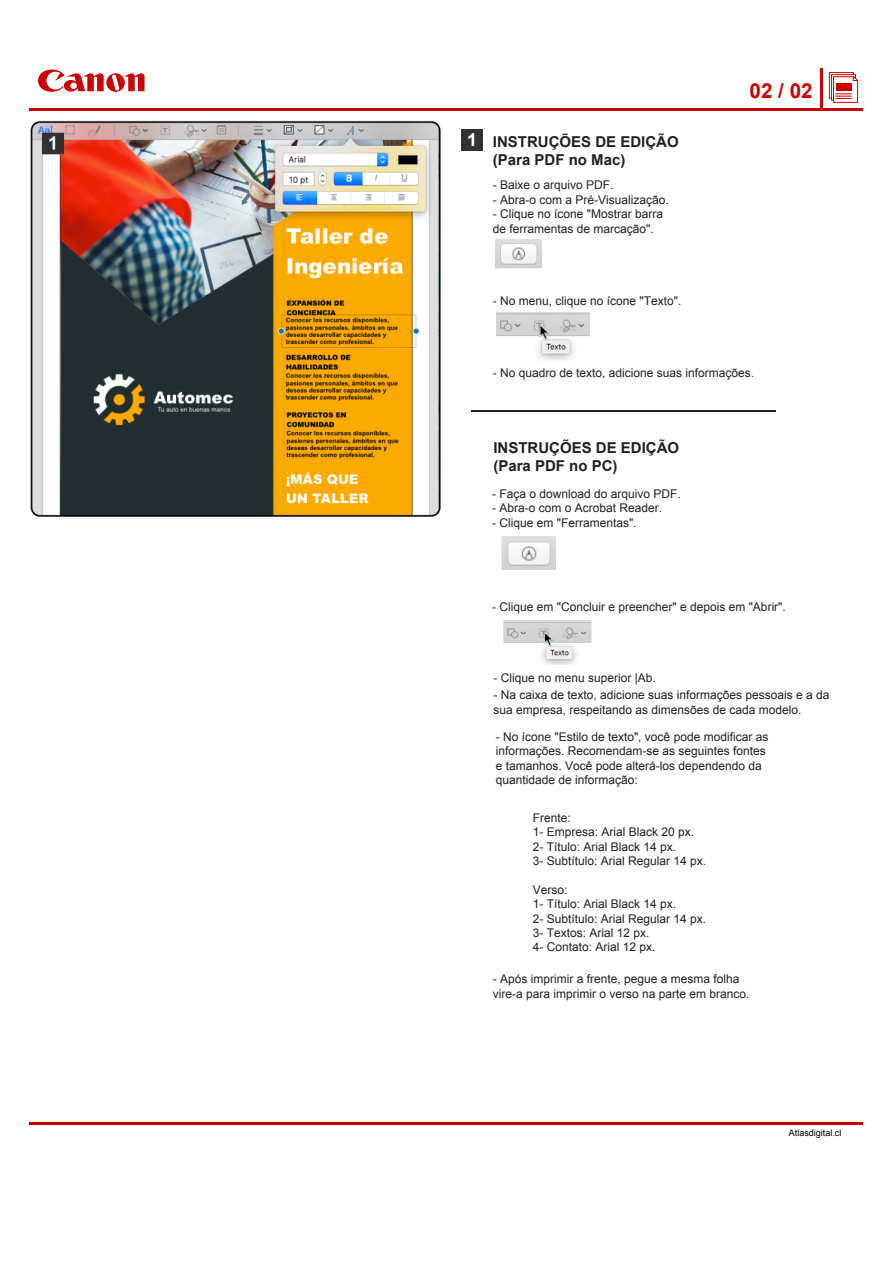
<style>
.page{position:relative;width:893px;height:1263px;background:#fff}
.page>*{position:absolute;margin:0;border:0;box-sizing:border-box;transform-origin:0 0}
.t1{font:700 20.7px "Arial";color:#c00}
.t2{font:700 15px/18px "Arial";color:#231f20}
.t3{font:12px/14.4px "Arial";color:#231f20}
.t4{font:9px "Arial";color:#000}
.s1{font-size:18px;color:#fff}
</style>
<div class="page">
<img style="left:495px;top:239px;width:47px;height:30px">
<img style="left:30px;top:120px;width:411px;height:397px">
<hr style="left:30px;top:1123px;width:833px;height:2px;background:#c00">
<div style="left:829px;top:72px;width:25px;height:27px;border:1px solid #c00"></div>
<svg style="left:831px;top:74px;width:25px;height:27px"></svg>
<svg style="left:832px;top:76px;width:27px;height:27px"></svg>
<div style="left:836px;top:83px;width:15px;height:7px;background:#c00"></div>
<hr style="left:30px;top:108px;width:833px;height:3px;background:#c00">
<hr style="left:821px;top:68px;width:2px;height:41px;background:#c00">
<svg style="left:38px;top:70px;width:107px;height:22px"></svg>
<div style="left:461px;top:130px;width:22px;height:21px;background:#333"></div>
<img style="left:496px;top:313px;width:94px;height:48px">
<img style="left:501px;top:536px;width:55px;height:34px">
<img style="left:503px;top:620px;width:89px;height:45px">
<hr style="left:471px;top:410px;width:304px;height:1px;background:#231f20">
<p class="t2" style="left:493px;top:133px;width:187px;text-indent:-26px"><span class="s1">1</span> INSTRUÇÕES DE EDIÇÃO (Para PDF no Mac)</p>
<p class="t3" style="left:493px;top:178px;width:122px">- Baixe o arquivo PDF.</p>
<p class="t3" style="left:493px;top:192px;width:178px">- Abra-o com a Pré-Visualização.</p>
<p class="t3" style="left:493px;top:207px;width:172px">- Clique no ícone "Mostrar barra de ferramentas de marcação".</p>
<p class="t3" style="left:493px;top:293px;width:190px">- No menu, clique no ícone "Texto".</p>
<h1 class="t1" style="left:750px;top:77px;width:65px">02 / 02</h1>
<p class="t3" style="left:493px;top:365px;width:263px">- No quadro de texto, adicione suas informações.</p>
<p class="t2" style="left:493px;top:439px;width:187px">INSTRUÇÕES DE EDIÇÃO (Para PDF no PC)</p>
<p class="t3" style="left:492px;top:486px;width:190px">- Faça o download do arquivo PDF.</p>
<p class="t3" style="left:492px;top:501px;width:172px">- Abra-o com o Acrobat Reader.</p>
<p class="t3" style="left:492px;top:515px;width:146px">- Clique em "Ferramentas".</p>
<p class="t3" style="left:492px;top:599px;width:295px">- Clique em "Concluir e preencher" e depois em "Abrir".</p>
<p class="t3" style="left:493px;top:671px;width:164px">- Clique no menu superior |Ab.</p>
<p class="t3" style="left:493px;top:688px;width:338px">- Na caixa de texto, adicione suas informações pessoais e a da sua empresa, respeitando as dimensões de cada modelo.</p>
<p class="t3" style="left:496px;top:729px;width:274px">- No ícone "Estilo de texto", você pode modificar as informações. Recomendam-se as seguintes fontes e tamanhos. Você pode alterá-los dependendo da quantidade de informação:</p>
<p class="t3" style="left:533px;top:810px;width:175px">Frente:<br>1- Empresa: Arial Black 20 px.<br>2- Título: Arial Black 14 px.<br>3- Subtítulo: Arial Regular 14 px.</p>
<p class="t3" style="left:533px;top:882px;width:175px">Verso:<br>1- Título: Arial Black 14 px.<br>2- Subtítulo: Arial Regular 14 px.<br>3- Textos: Arial 12 px.<br>4- Contato: Arial 12 px.</p>
<p class="t3" style="left:493px;top:972px;width:258px">- Após imprimir a frente, pegue a mesma folha vire-a para imprimir o verso na parte em branco.</p>
<p class="t4" style="left:789px;top:1127px;width:54px">Atlasdigital.cl</p>
</div>
